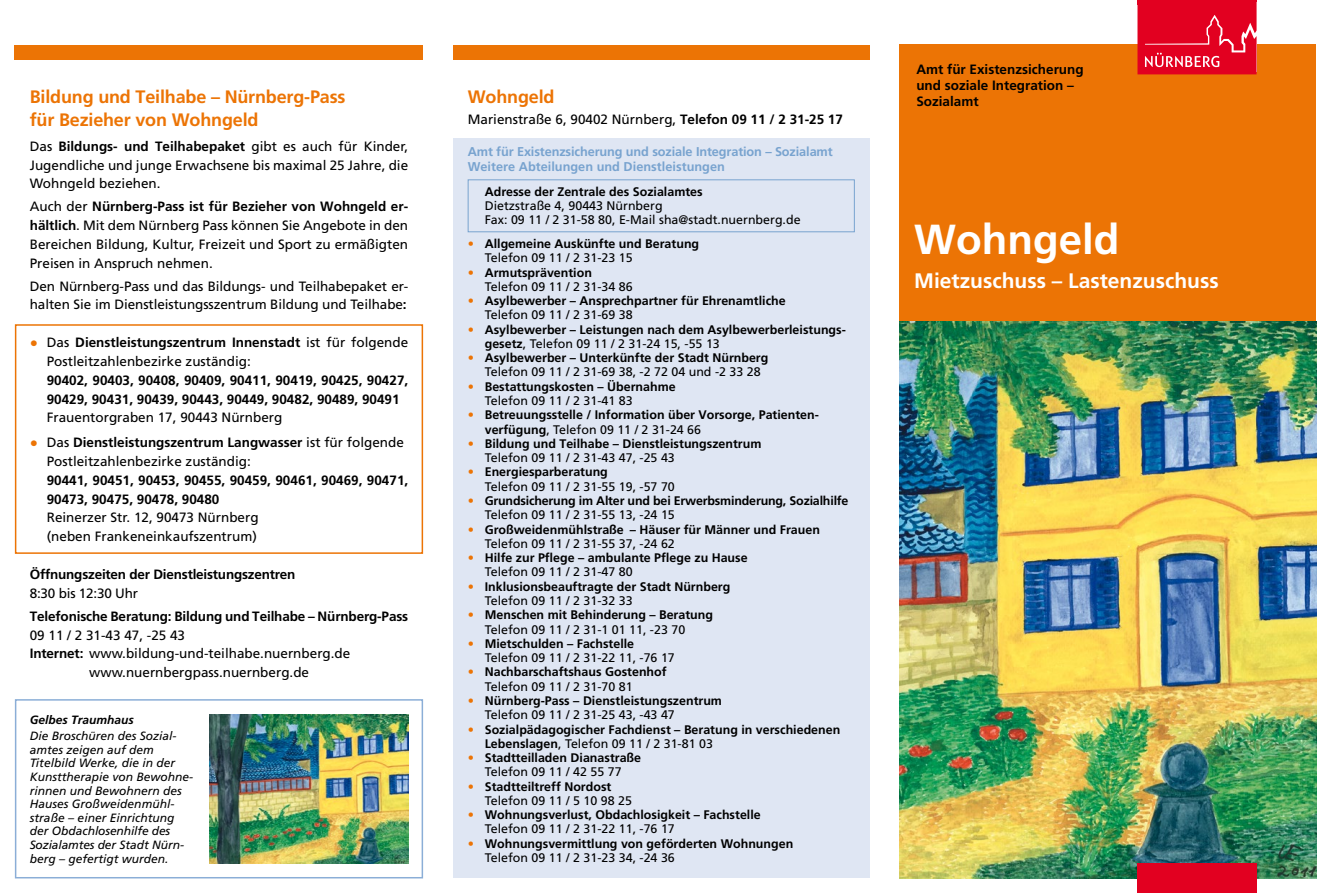
<style>
.page{position:relative;width:1331px;height:893px;background:#fff}
.page>*{position:absolute;margin:0;border:0;box-sizing:border-box;transform-origin:0 0}
.t1{font:700 42px "Frutiger";color:#fff}
.t2{font:700 21px "Frutiger";color:#fff}
.t3{font:700 18px/22.5px "Frutiger";letter-spacing:-.01em;color:#ec7405}
.t4{font:13.5px/18.8px "Frutiger";color:#000}
.t5{font:700 13.5px/18.8px "Frutiger";color:#000}
.t6{font:700 12.75px/15px "Frutiger";letter-spacing:-.01em;color:#78a3cf}
.t7{font:700 12.45px/14.2px "Frutiger";color:#000}
.t8{font:12.45px/14.2px "Frutiger";color:#000}
.t9{font:italic 12px/13.6px "Frutiger";color:#000}
.t10{font:italic 700 12px "Frutiger";color:#000}
.s1{font-weight:700}
.s2{font-weight:700;font-size:16.5px;color:#ec7405}
.s3{font-weight:400;color:#ec7405}
.s4{font-weight:400}
.s5{color:#ec7405}
</style>
<div class="page">
<div style="left:899px;top:45px;width:417px;height:276px;background:#ec7405"></div>
<img style="left:899px;top:321px;width:417px;height:557px">
<div style="left:15px;top:45px;width:408px;height:15px;background:#ec7405"></div>
<div style="left:453px;top:45px;width:417px;height:15px;background:#ec7405"></div>
<div style="left:1137px;top:863px;width:119px;height:30px;background:#e20020"></div>
<svg style="left:1137px;top:0;width:119px;height:74px;background:#e41431"></svg>
<div style="left:453px;top:138px;width:417px;height:740px;background:#dfe6f3"></div>
<div style="left:468px;top:179px;width:387px;height:53px;border:1px solid #78a3cf"></div>
<div style="left:15px;top:324px;width:408px;height:230px;border:2px solid #ec7405"></div>
<div style="left:15px;top:699px;width:408px;height:179px;border:2px solid #8baed7"></div>
<img style="left:210px;top:714px;width:198px;height:149px">
<h3 class="t3" style="left:30px;top:86px;width:317px">Bildung und Teilhabe – Nürnberg-Pass für Bezieher von Wohngeld</h3>
<p class="t4" style="left:30px;top:137px;width:380px;text-align:justify">Das <span class="s1">Bildungs- und Teilhabepaket</span> gibt es auch für Kinder, Jugendliche und junge Erwachsene bis maximal 25 Jahre, die Wohngeld beziehen.</p>
<p class="t4" style="left:30px;top:197px;width:380px;text-align:justify">Auch der <span class="s1">Nürnberg-Pass ist für Bezieher von Wohngeld er&shy;hältlich</span>. Mit dem Nürnberg Pass können Sie Angebote in den Bereichen Bildung, Kultur, Freizeit und Sport zu ermäßigten Preisen in Anspruch nehmen.</p>
<p class="t4" style="left:30px;top:277px;width:380px">Den Nürnberg-Pass und das Bildungs- und Teilhabepaket er&shy;halten Sie im Dienstleistungsszentrum Bildung und Teilhabe<span class="s1">:</span></p>
<p class="t4" style="left:47px;top:333px;width:363px;text-indent:-17px"><span class="s2">•</span> Das <span class="s1">Dienstleistungszentrum Innenstadt</span> ist für folgende<br>Postleitzahlenbezirke zuständig:</p>
<p class="t5" style="left:47px;top:371px;width:363px">90402, 90403, 90408, 90409, 90411, 90419, 90425, 90427,<br>90429, 90431, 90439, 90443, 90449, 90482, 90489, 90491</p>
<p class="t4" style="left:47px;top:408px;width:237px">Frauentorgraben 17, 90443 Nürnberg</p>
<p class="t4" style="left:47px;top:433px;width:359px;text-indent:-17px"><span class="s2">•</span> Das <span class="s1">Dienstleistungszentrum Langwasser</span> ist für folgende<br>Postleitzahlenbezirke zuständig:</p>
<p class="t5" style="left:47px;top:471px;width:363px">90441, 90451, 90453, 90455, 90459, 90461, 90469, 90471,<br>90473, 90475, 90478, 90480</p>
<p class="t4" style="left:47px;top:508px;width:213px">Reinerzer Str. 12, 90473 Nürnberg (neben Frankeneinkaufszentrum)</p>
<p class="t5" style="left:30px;top:565px;width:267px">Öffnungszeiten der Dienstleistungszentren</p>
<p class="t4" style="left:30px;top:584px;width:110px">8:30 bis 12:30 Uhr</p>
<p class="t5" style="left:30px;top:607px;width:380px">Telefonische Beratung: Bildung und Teilhabe – Nürnberg-Pass</p>
<p class="t4" style="left:30px;top:625px;width:157px">09 11 / 2 31-43 47, -25 43</p>
<p class="t4" style="left:30px;top:644px;width:322px"><span class="s1">Internet:</span> www.bildung-und-teilhabe.nuernberg.de</p>
<p class="t4" style="left:89px;top:663px;width:221px">www.nuernbergpass.nuernberg.de</p>
<p class="t10" style="left:30px;top:712px;width:106px">Gelbes Traumhaus</p>
<p class="t9" style="left:30px;top:729px;width:165px">Die Broschüren des Sozial&shy;amtes zeigen auf dem<br>Titelbild Werke, die in der<br>Kunsttherapie von Bewohne&shy;rinnen und Bewohnern des<br>Hauses Großweidenmühl&shy;straße – einer Einrichtung der Obdachlosenhilfe des<br>Sozialamtes der Stadt Nürn&shy;berg – gefertigt wurden.</p>
<p class="t5" style="left:916px;top:62px;width:169px;line-height:15.8px">Amt für Existenzsicherung und soziale Integration –</p>
<h3 class="t3" style="left:468px;top:86px;width:88px">Wohngeld</h3>
<p class="t5" style="left:916px;top:92px;width:64px">Sozialamt</p>
<p class="t4" style="left:468px;top:110px;width:377px">Marienstraße 6, 90402 Nürnberg, <span class="s1">Telefon 09 11 / 2 31-25 17</span></p>
<p class="t6" style="left:468px;top:144px;width:367px">Amt für Existenzsicherung und soziale Integration – Sozialamt<br>Weitere Abteilungen und Dienstleistungen</p>
<p class="t7" style="left:485px;top:184px;width:219px">Adresse der Zentrale des Sozialamtes</p>
<p class="t8" style="left:485px;top:198px;width:317px">Dietzstraße 4, 90443 Nürnberg<br>Fax: 09 11 / 2 31-58 80, E-Mail sha@stadt.nuernberg.de</p>
<p class="t7" style="left:485px;top:236px;width:216px;text-indent:-17px"><span class="s3">•</span> Allgemeine Auskünfte und Beratung<br><span class="s4">Telefon 09 11 / 2 31-23 15</span></p>
<p class="t8" style="left:485px;top:265px;width:149px;text-indent:-17px"><span class="s5">•</span> <span class="s1">Armutsprävention<br></span>Telefon 09 11 / 2 31-34 86</p>
<p class="t7" style="left:485px;top:293px;width:302px;text-indent:-17px"><span class="s3">•</span> Asylbewerber – Ansprechpartner für Ehrenamtliche<br><span class="s4">Telefon 09 11 / 2 31-69 38</span></p>
<p class="t7" style="left:485px;top:322px;width:363px;text-indent:-17px"><span class="s3">•</span> Asylbewerber – Leistungen nach dem Asylbewerberleistungs&shy;gesetz<span class="s4">, Telefon 09 11 / 2 31-24 15, -55 13</span></p>
<p class="t7" style="left:485px;top:351px;width:285px;text-indent:-17px"><span class="s3">•</span> Asylbewerber – Unterkünfte der Stadt Nürnberg<br><span class="s4">Telefon 09 11 / 2 31-69 38, -2 72 04 und -2 33 28</span></p>
<p class="t7" style="left:485px;top:379px;width:192px;text-indent:-17px"><span class="s3">•</span> Bestattungskosten – Übernahme<br><span class="s4">Telefon 09 11 / 2 31-41 83</span></p>
<p class="t7" style="left:485px;top:408px;width:335px;text-indent:-17px"><span class="s3">•</span> Betreuungsstelle / Information über Vorsorge, Patienten&shy;verfügung<span class="s4">, Telefon 09 11 / 2 31-24 66</span></p>
<p class="t7" style="left:485px;top:436px;width:278px;text-indent:-17px"><span class="s3">•</span> Bildung und Teilhabe – Dienstleistungszentrum<br><span class="s4">Telefon 09 11 / 2 31-43 47, -25 43</span></p>
<p class="t8" style="left:485px;top:465px;width:192px;text-indent:-17px"><span class="s5">•</span> <span class="s1">Energiesparberatung<br></span>Telefon 09 11 / 2 31-55 19, -57 70</p>
<p class="t7" style="left:485px;top:493px;width:365px;text-indent:-17px"><span class="s3">•</span> Grundsicherung im Alter und bei Erwerbsminderung, Sozialhilfe<br><span class="s4">Telefon 09 11 / 2 31-55 13, -24 15</span></p>
<p class="t7" style="left:485px;top:522px;width:337px;text-indent:-17px"><span class="s3">•</span> Großweidenmühlstraße – Häuser für Männer und Frauen<br><span class="s4">Telefon 09 11 / 2 31-55 37, -24 62</span></p>
<p class="t7" style="left:485px;top:551px;width:264px;text-indent:-17px"><span class="s3">•</span> Hilfe zur Pflege – ambulante Pflege zu Hause<br><span class="s4">Telefon 09 11 / 2 31-47 80</span></p>
<p class="t7" style="left:485px;top:579px;width:247px;text-indent:-17px"><span class="s3">•</span> Inklusionsbeauftragte der Stadt Nürnberg<br><span class="s4">Telefon 09 11 / 2 31-32 33</span></p>
<p class="t7" style="left:485px;top:608px;width:230px;text-indent:-17px"><span class="s3">•</span> Menschen mit Behinderung – Beratung<br><span class="s4">Telefon 09 11 / 2 31-1 01 11, -23 70</span></p>
<p class="t8" style="left:485px;top:636px;width:192px;text-indent:-17px"><span class="s5">•</span> <span class="s1">Mietschulden – Fachstelle<br></span>Telefon 09 11 / 2 31-22 11, -76 17</p>
<p class="t7" style="left:485px;top:665px;width:183px;text-indent:-17px"><span class="s3">•</span> Nachbarschaftshaus Gostenhof<br><span class="s4">Telefon 09 11 / 2 31-70 81</span></p>
<p class="t7" style="left:485px;top:693px;width:239px;text-indent:-17px"><span class="s3">•</span> Nürnberg-Pass – Dienstleistungszentrum<br><span class="s4">Telefon 09 11 / 2 31-25 43, -43 47</span></p>
<p class="t7" style="left:485px;top:722px;width:357px;text-indent:-17px"><span class="s3">•</span> Sozialpädagogischer Fachdienst – Beratung in verschiedenen<br>Lebenslagen<span class="s4">, Telefon 09 11 / 2 31-81 03</span></p>
<p class="t7" style="left:468px;top:750px;width:175px;text-align:center"><span class="s3">•</span> Stadtteilladen Dianastraße<br><span class="s4">Telefon 09 11 / 42 55 77</span></p>
<p class="t7" style="left:485px;top:779px;width:149px;text-indent:-17px"><span class="s3">•</span> Stadtteiltreff Nordost<br><span class="s4">Telefon 09 11 / 5 10 98 25</span></p>
<p class="t7" style="left:485px;top:808px;width:278px;text-indent:-17px"><span class="s3">•</span> Wohnungsverlust, Obdachlosigkeit – Fachstelle<br><span class="s4">Telefon 09 11 / 2 31-22 11, -76 17</span></p>
<p class="t7" style="left:485px;top:836px;width:310px;text-indent:-17px"><span class="s3">•</span> Wohnungsvermittlung von geförderten Wohnungen<br><span class="s4">Telefon 09 11 / 2 31-23 34, -24 36</span></p>
<h1 class="t1" style="left:914px;top:215px;width:207px">Wohngeld</h1>
<h2 class="t2" style="left:914px;top:268px;width:306px">Mietzuschuss – Lastenzuschuss</h2>
</div>
